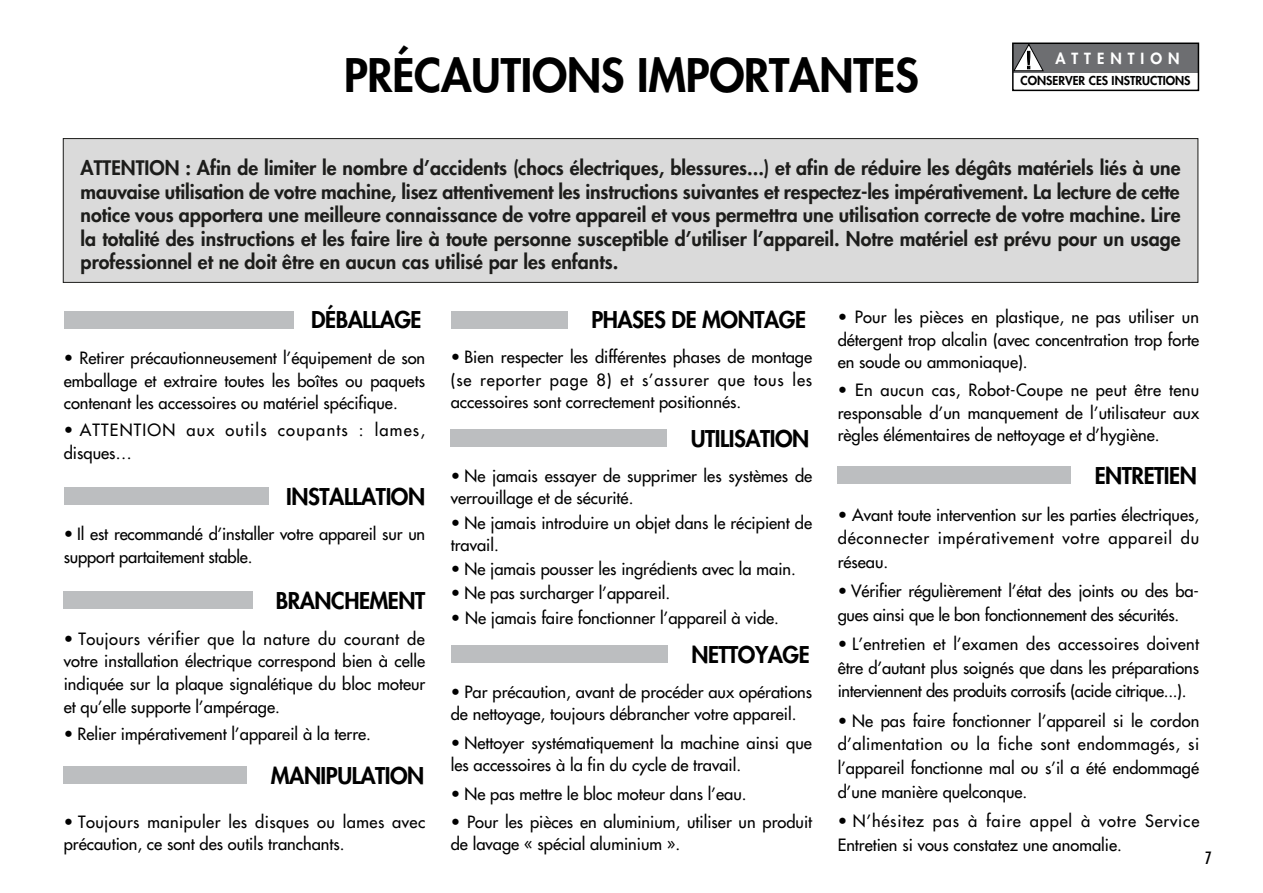
<style>
.page{position:relative;width:1263px;height:893px;background:#fff}
.page>*{position:absolute;margin:0;border:0;box-sizing:border-box;transform-origin:0 0}
.t1{font:800 45px "Futura";letter-spacing:-.005em;color:#000}
.t2{font:800 22.5px "Futura";letter-spacing:-.02em;color:#000}
.t3{font:800 19.5px/23.4px "Futura";color:#1d1d1b;text-align:justify}
.t4{font:16.5px/22.2px "Futura";color:#000}
.t5{font:16.5px/22.6px "Futura";letter-spacing:.07em;color:#000}
.t6{font:condensed 16.5px "Futura";color:#000}
.t7{font:800 15px "Futura";letter-spacing:.4em;color:#fff}
.t8{font:800 12px "Futura";color:#000}
</style>
<div class="page">
<div style="left:64px;top:311px;width:229px;height:17px;background:#bcbec0"></div>
<div style="left:64px;top:487px;width:205px;height:18px;background:#bcbec0"></div>
<div style="left:64px;top:592px;width:189px;height:17px;background:#bcbec0"></div>
<div style="left:64px;top:766px;width:183px;height:18px;background:#bcbec0"></div>
<div style="left:451px;top:311px;width:117px;height:17px;background:#bcbec0"></div>
<div style="left:451px;top:429px;width:216px;height:18px;background:#bcbec0"></div>
<div style="left:451px;top:645px;width:217px;height:18px;background:#bcbec0"></div>
<div style="left:838px;top:466px;width:233px;height:18px;background:#bcbec0"></div>
<div style="left:1013px;top:44px;width:185px;height:28px;background:#6d6e71"></div>
<svg style="left:1015px;top:46px;width:29px;height:25px"></svg>
<div style="left:1012px;top:43px;width:187px;height:48px;border:2px solid #000"></div>
<div style="left:63px;top:139px;width:1135px;height:143px;background:#dadada"></div>
<div style="left:63px;top:138px;width:1135px;height:145px;border:1px solid #1d1d1b"></div>
<h1 class="t1" style="left:344px;top:46px;width:571px">Précautions importantes</h1>
<p class="t7" style="left:1013px;top:48px;width:28px">A</p>
<p class="t7" style="left:1071px;top:48px;width:109px">TTENTIO N</p>
<p class="t8" style="left:1020px;top:72px;width:163px">Conserver ces instructions</p>
<p class="t3" style="left:81px;top:156px;width:1101px">ATTENTION : Afin de limiter le nombre d’accidents (chocs électriques, blessures...) et afin de réduire les dégâts matériels liés à une mauvaise utilisation de votre machine, lisez attentivement les instructions suivantes et respectez-les impérativement. La lecture de cette notice vous apportera une meilleure connaissance de votre appareil et vous permettra une utilisation correcte de votre machine. Lire la totalité des instructions et les faire lire à toute personne susceptible d’utiliser l’appareil. Notre matériel est prévu pour un usage professionnel et ne doit être en aucun cas utilisé par les enfants.</p>
<h2 class="t2" style="left:311px;top:305px;width:38px">DÉBALLA</h2>
<h2 class="t2" style="left:394px;top:305px;width:26px">GE</h2>
<p class="t4" style="left:64px;top:346px;width:363px;line-height:22.6px;text-align:justify">• Retirer précautionneusement l’équipement de son emballage et extraire toutes les boîtes ou paquets contenant les accessoires ou matériel spécifique.</p>
<p class="t5" style="left:64px;top:419px;width:363px">• ATTENTION aux outils coupants : lames, disques…</p>
<h2 class="t2" style="left:286px;top:482px;width:56px">INSTALLA</h2>
<h2 class="t2" style="left:376px;top:482px;width:51px">TION</h2>
<p class="t4" style="left:64px;top:523px;width:363px;line-height:22.6px">• I l est recommandé d’installer votre appareil sur un support partaitement stable.</p>
<h2 class="t2" style="left:276px;top:586px;width:151px">BRANCHEMENT</h2>
<p class="t4" style="left:64px;top:627px;width:363px;line-height:22.6px;text-align:justify">• Toujours vérifier que la nature du courant de votre installation électrique correspond bien à celle indiquée sur la plaque signalétique du bloc moteur et qu’elle supporte l’ampérage.</p>
<p class="t4" style="left:64px;top:723px;width:309px">• Relier impérativement l’appareil à la terre.</p>
<h2 class="t2" style="left:271px;top:760px;width:155px">MANIPULATION</h2>
<p class="t4" style="left:64px;top:810px;width:363px;line-height:22.6px">• Toujours manipuler les disques ou lames avec précaution, ce sont des outils tranchants.</p>
<h2 class="t2" style="left:591px;top:305px;width:214px">PHASES DE MONTAGE</h2>
<p class="t4" style="left:451px;top:346px;width:363px;text-align:justify">• Bien respecter les différentes phases de montage (se reporter page 8) et s’assurer que tous les accessoires sont correctement positionnés.</p>
<h2 class="t2" style="left:691px;top:424px;width:120px">UTILISATION</h2>
<p class="t4" style="left:451px;top:465px;width:363px">• Ne jamais essayer de supprimer les systèmes de verrouillage et de sécurité.</p>
<p class="t4" style="left:451px;top:511px;width:363px">• Ne jamais introduire un objet dans le récipient de travail.</p>
<p class="t4" style="left:451px;top:558px;width:347px">• Ne jamais pousser les ingrédients avec la main.</p>
<p class="t4" style="left:451px;top:582px;width:221px">• Ne pas surcharger l’appareil.</p>
<p class="t4" style="left:451px;top:606px;width:330px">• Ne jamais faire fonctionner l’appareil à vide.</p>
<h2 class="t2" style="left:691px;top:639px;width:118px">NETTOYAGE</h2>
<p class="t4" style="left:451px;top:681px;width:363px">• Par précaution, avant de procéder aux opérations de nettoyage, toujours débrancher votre appareil.</p>
<p class="t4" style="left:451px;top:732px;width:363px">• Nettoyer systématiquement la machine ainsi que les accessoires à la fin du cycle de travail.</p>
<p class="t4" style="left:451px;top:782px;width:297px">• Ne pas mettre le bloc moteur dans l’eau.</p>
<p class="t4" style="left:451px;top:811px;width:363px">• Pour les pièces en aluminium, utiliser un produit de lavage « spécial aluminium ».</p>
<p class="t4" style="left:838px;top:306px;width:363px;text-align:justify">• Pour les pièces en plastique, ne pas utiliser un détergent trop alcalin (avec concentration trop forte en soude ou ammoniaque).</p>
<p class="t4" style="left:838px;top:379px;width:363px;text-align:justify">• En aucun cas, Robot-Coupe ne peut être tenu responsable d’un manquement de l’utilisateur aux règles élémentaires de nettoyage et d’hygiène.</p>
<h2 class="t2" style="left:1095px;top:461px;width:104px">ENTRETIE N</h2>
<p class="t4" style="left:838px;top:503px;width:363px;line-height:23.7px;text-align:justify">• Avant toute intervention sur les parties électriques, déconnecter impérativement votre appareil du réseau.</p>
<p class="t4" style="left:838px;top:579px;width:363px;line-height:23.7px">• Vérifier régulièrement l’état des joints ou des ba&shy;gues ainsi que le bon fonctionnement des sécurités.</p>
<p class="t4" style="left:838px;top:632px;width:363px;line-height:23.7px;text-align:justify">• L’entretien et l’examen des accessoires doivent être d’autant plus soignés que dans les préparations interviennent des produits corrosifs (acide citrique...).</p>
<p class="t4" style="left:838px;top:709px;width:363px;line-height:23.7px;text-align:justify">• Ne pas faire fonctionner l’appareil si le cordon d’alimentation ou la fiche sont endommagés, si l’appareil fonctionne mal ou s’il a été endommagé d’une manière quelconque.</p>
<p class="t4" style="left:838px;top:809px;width:363px;line-height:23.7px">• N’hésitez pas à faire appel à votre Service<br>Entretien si vous constatez une anomalie.</p>
<p class="t6" style="left:1205px;top:847px;width:8px">7</p>
</div>
